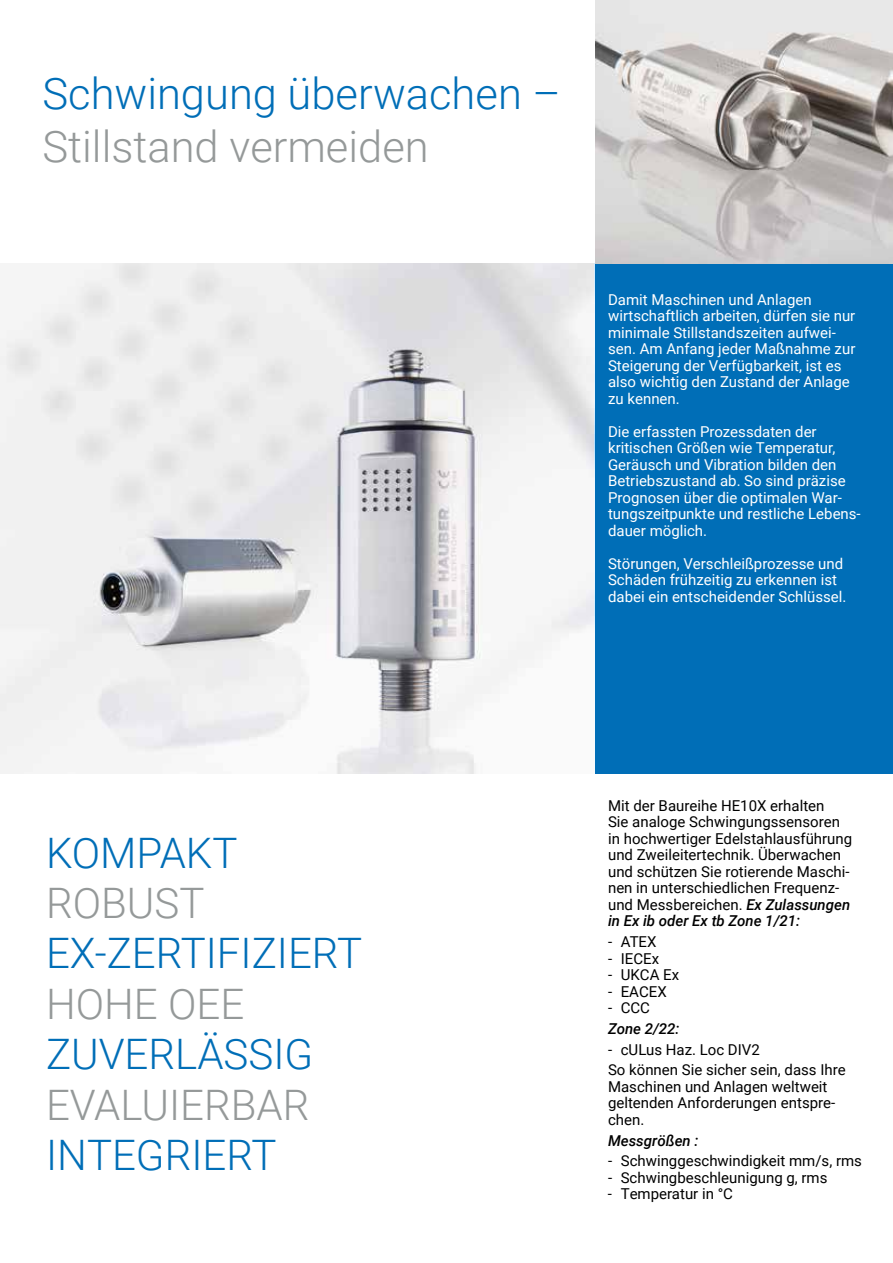
<style>
.page{position:relative;width:893px;height:1263px;background:#fff}
.page>*{position:absolute;margin:0;border:0;box-sizing:border-box;transform-origin:0 0}
.t1{font:300 43.5px "Roboto";color:#006eb7}
.t2{font:300 43.5px "Roboto";color:#959999}
.t3{font:300 42px "Roboto";color:#006eb7}
.t4{font:300 42px "Roboto";color:#959999}
.t5{font:15px/16.5px "Roboto";color:#fff}
.t6{font:15px/16.5px "Roboto";color:#000}
.t7{font:italic 500 15px "Roboto";color:#000}
.s1{font-weight:500;font-style:italic}
</style>
<div class="page">
<div style="left:595px;top:264px;width:298px;height:510px;background:#006eb7"></div>
<img style="left:0;top:264px;width:595px;height:510px">
<img style="left:595px;top:0;width:298px;height:264px">
<h1 class="t1" style="left:43px;top:63px;width:520px">Schwingung überwachen –</h1>
<h1 class="t2" style="left:43px;top:116px;width:388px">Stillstand vermeiden</h1>
<p class="t5" style="left:608px;top:291px;width:249px">Damit Maschinen und Anlagen wirtschaftlich arbeiten, dürfen sie nur minimale Stillstandszeiten aufwei&shy;sen. Am Anfang jeder Maßnahme zur<br>Steigerung der Verfügbarkeit, ist es also wichtig den Zustand der Anlage zu kennen.</p>
<p class="t5" style="left:608px;top:423px;width:254px">Die erfassten Prozessdaten der kritischen Größen wie Temperatur,<br>Geräusch und Vibration bilden den<br>Betriebszustand ab. So sind präzise<br>Prognosen über die optimalen War&shy;tungszeitpunkte und restliche Lebens&shy;dauer möglich.</p>
<p class="t5" style="left:608px;top:555px;width:240px">Störungen, Verschleißprozesse und<br>Schäden frühzeitig zu erkennen ist dabei ein entscheidender Schlüssel.</p>
<h2 class="t3" style="left:46px;top:823px;width:193px">KOMPAKT</h2>
<h2 class="t4" style="left:46px;top:874px;width:160px">ROBUST</h2>
<h2 class="t3" style="left:46px;top:924px;width:318px">EX-ZERTIFIZIERT</h2>
<h2 class="t4" style="left:46px;top:974px;width:200px">HOHE OEE</h2>
<h2 class="t3" style="left:46px;top:1025px;width:269px">ZUVERLÄSSIG</h2>
<h2 class="t4" style="left:46px;top:1075px;width:265px">EVALUIERBAR</h2>
<h2 class="t3" style="left:46px;top:1126px;width:232px">INTEGRIERT</h2>
<p class="t6" style="left:608px;top:797px;width:246px">Mit der Baureihe HE10X erhalten<br>Sie analoge Schwingungssensoren in hochwertiger Edelstahlausführung und Zweileitertechnik. Überwachen und schützen Sie rotierende Maschi&shy;nen in unterschiedlichen Frequenz&shy;und Messbereichen. <span class="s1">Ex Zulassungen in Ex ib oder Ex tb Zone 1/21:</span></p>
<p class="t6" style="left:608px;top:933px;width:50px">- ATEX</p>
<p class="t6" style="left:608px;top:949px;width:53px">- IECEx</p>
<p class="t6" style="left:608px;top:966px;width:73px">- UKCA Ex</p>
<p class="t6" style="left:608px;top:982px;width:60px">- EACEX</p>
<p class="t6" style="left:608px;top:999px;width:44px">- CCC</p>
<p class="t7" style="left:608px;top:1018px;width:73px">Zone 2/22:</p>
<p class="t6" style="left:608px;top:1038px;width:239px;line-height:20.7px">- cULus Haz. Loc DIV2<br>So können Sie sicher sein, dass Ihre</p>
<p class="t6" style="left:608px;top:1078px;width:229px">Maschinen und Anlagen weltweit geltenden Anforderungen entspre&shy;chen.</p>
<p class="t7" style="left:608px;top:1130px;width:92px">Messgrößen :</p>
<p class="t6" style="left:608px;top:1152px;width:255px">- Schwinggeschwindigkeit mm/s, rms</p>
<p class="t6" style="left:608px;top:1169px;width:221px">- Schwingbeschleunigung g, rms</p>
<p class="t6" style="left:608px;top:1185px;width:127px">- Temperatur in °C</p>
</div>
